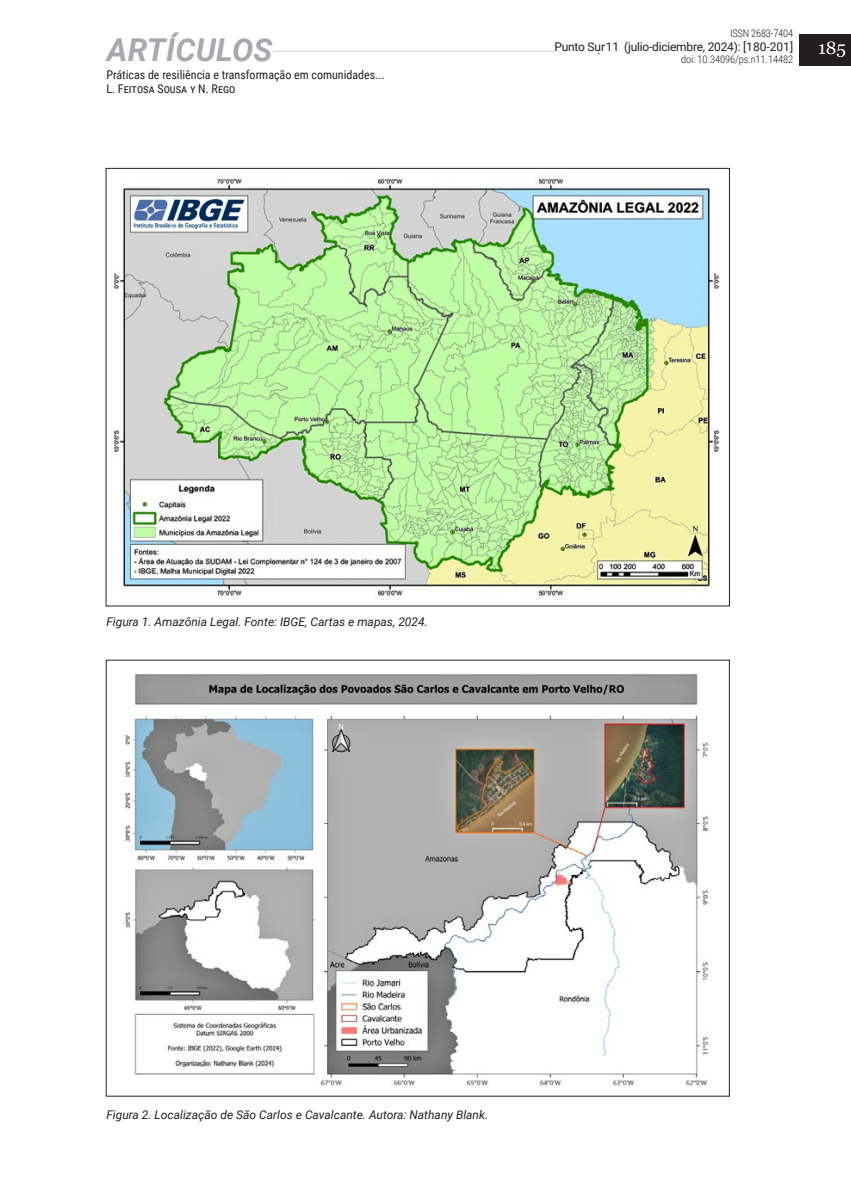
<style>
.page{position:relative;width:851px;height:1191px;background:#fff}
.page>*{position:absolute;margin:0;border:0;box-sizing:border-box;transform-origin:0 0}
.t1{font:italic 700 31.5px "Roboto";letter-spacing:.005em;color:#a8a9ad}
.t2{font:18px "Georgia";color:#fff}
.imagen-epigrafe{font:italic 12px "Roboto";color:#231f20}
.t3{font:12px/14.4px "Roboto Condensed";color:#231f20}
.t4{font:12px "Roboto";letter-spacing:-.02em;color:#231f20}
.t5{font:300 10.5px "Roboto Condensed";letter-spacing:-.01em;color:#231f20}
</style>
<div class="page">
<hr style="left:106px;top:51px;width:546px;height:1px;background:#d1d2d4">
<div style="left:799px;top:35px;width:51px;height:31px;background:#231f20"></div>
<div style="left:554px;top:40px;width:43px;height:15px;background:#fff"></div>
<hr style="left:597px;top:43px;width:4px;height:15px;background:#fff">
<div style="left:601px;top:40px;width:192px;height:15px;background:#fff"></div>
<div style="left:107px;top:35px;width:166px;height:26px;background:#fff"></div>
<img style="left:113px;top:178px;width:607px;height:418px">
<img style="left:125px;top:674px;width:585px;height:412px">
<h1 class="t1" style="left:107px;top:28px;width:167px">ARTÍCULOS</h1>
<p class="t3" style="left:106px;top:67px;width:280px">Práticas de resiliência e transformação em comunidades...<br>L. Feitosa Sousa y N. Rego</p>
<p class="t5" style="left:730px;top:26px;width:65px">ISSN 2683-7404</p>
<p class="t4" style="left:554px;top:38px;width:240px">Punto Su.r11 (julio-diciembre, 2024): [180-201]</p>
<p class="t5" style="left:681px;top:52px;width:113px">doi: 10.34096/ps.n11.14482</p>
<h2 class="t2" style="left:818px;top:37px;width:29px">185</h2>
<p class="imagen-epigrafe" style="left:106px;top:613px;width:323px">Figura 1. Amazônia Legal. Fonte: IBGE, Cartas e mapas, 2024.</p>
<p class="imagen-epigrafe" style="left:106px;top:1106px;width:383px">Figura 2. Localização de São Carlos e Cavalcante. Autora: Nathany Blank.</p>
</div>
